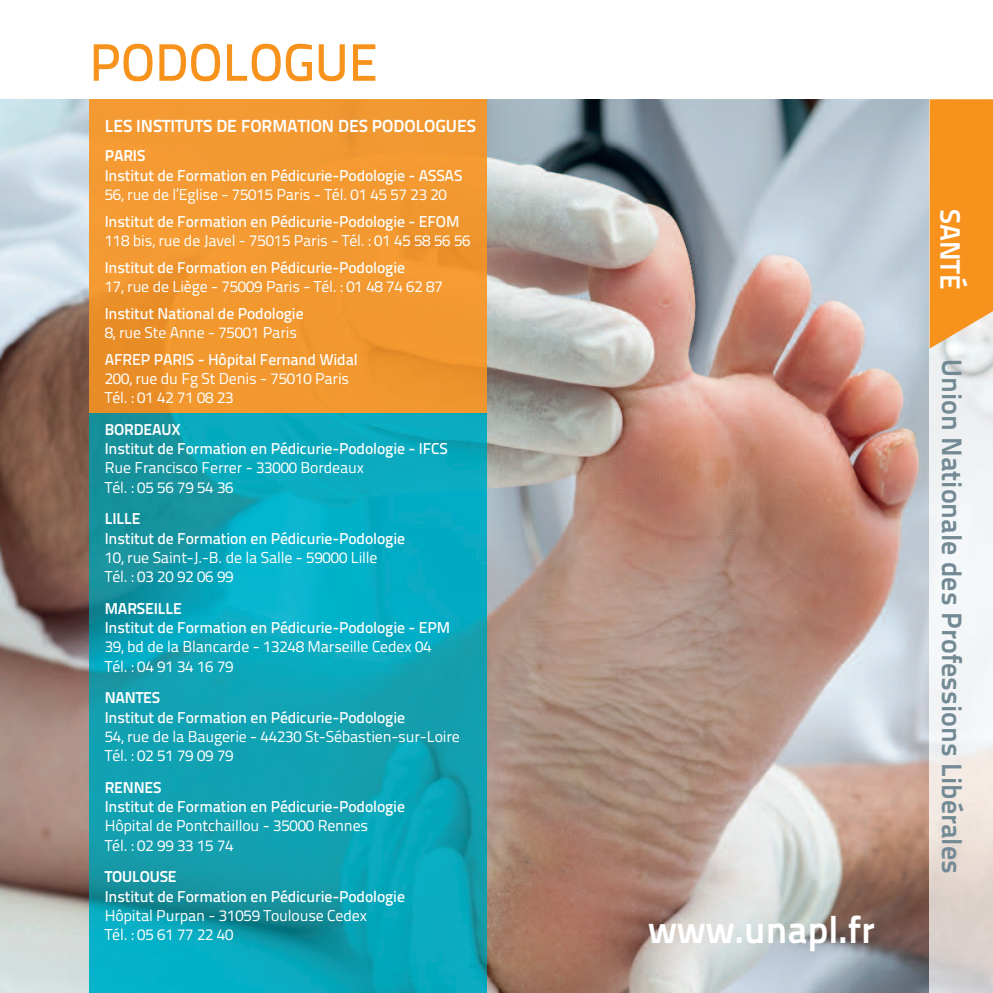
<style>
.page{position:relative;width:993px;height:993px;background:#fff}
.page>*{position:absolute;margin:0;border:0;box-sizing:border-box;transform-origin:0 0}
.t1{font:500 52.5px "Titillium Text 22 L";color:#f7931d}
.t2{font:700 38.32px "Titillium Text 22 L";color:#fff}
.t3{font:700 28px "Titillium Text 22 L";color:#738a95}
.t4{font:700 28px "Titillium Text 22 L";color:#fff}
.t5{font:700 17.5px "Titillium Text 22 L";letter-spacing:-.005em;color:#fff}
.t6{font:15.75px/19.2px "Titillium Text 22 L";letter-spacing:-.01em;color:#fff}
.t7{font:500 15.75px "Titillium Text 22 L";letter-spacing:-.01em;color:#fff}
.t8{font:700 15.75px "Titillium Text 22 L";letter-spacing:-.01em;color:#fff}
</style>
<div class="page">
<img style="left:0;top:99px;width:929px;height:893px">
<svg style="left:929px;top:99px;width:63px;height:249px;background:#f59c32"></svg>
<img style="left:89px;top:99px;width:397px;height:893px">
<img style="left:89px;top:413px;width:397px;height:1px">
<h1 class="t1" style="left:89px;top:44px;width:290px">PODOLOGUE</h1>
<p class="t5" style="left:105px;top:120px;width:372px">LES INSTITUTS DE FORMATION DES PODOLOGUES</p>
<p class="t8" style="left:105px;top:150px;width:42px">PARIS</p>
<p class="t7" style="left:105px;top:170px;width:359px">Institut de Formation en Pédicurie-Podologie - ASSAS</p>
<p class="t6" style="left:105px;top:187px;width:343px">56, rue de l’Eglise - 75015 Paris - Tél. 01 45 57 23 20</p>
<p class="t7" style="left:105px;top:216px;width:356px">Institut de Formation en Pédicurie-Podologie - EFOM</p>
<p class="t6" style="left:105px;top:232px;width:367px">118 bis, rue de Javel - 75015 Paris - Tél. : 01 45 58 56 56</p>
<p class="t7" style="left:105px;top:261px;width:302px">Institut de Formation en Pédicurie-Podologie</p>
<p class="t6" style="left:105px;top:278px;width:339px">17, rue de Liège - 75009 Paris - Tél. : 01 48 74 62 87</p>
<p class="t7" style="left:105px;top:307px;width:200px">Institut National de Podologie</p>
<p class="t6" style="left:105px;top:324px;width:194px">8, rue Ste Anne - 75001 Paris</p>
<p class="t7" style="left:105px;top:353px;width:254px">AFREP PARIS - Hôpital Fernand Widal</p>
<p class="t6" style="left:105px;top:370px;width:246px">200, rue du Fg St Denis - 75010 Paris<br>Tél. : 01 42 71 08 23</p>
<p class="t8" style="left:105px;top:423px;width:77px">BORDEAUX</p>
<p class="t7" style="left:105px;top:443px;width:344px">Institut de Formation en Pédicurie-Podologie - IFCS</p>
<p class="t6" style="left:105px;top:460px;width:261px">Rue Francisco Ferrer - 33000 Bordeaux<br>Tél. : 05 56 79 54 36</p>
<p class="t8" style="left:105px;top:513px;width:37px">LILLE</p>
<p class="t7" style="left:105px;top:532px;width:302px">Institut de Formation en Pédicurie-Podologie</p>
<p class="t6" style="left:105px;top:549px;width:274px">10, rue Saint-J.-B. de la Salle - 59000 Lille<br>Tél. : 03 20 92 06 99</p>
<p class="t8" style="left:105px;top:602px;width:79px">MARSEILLE</p>
<p class="t7" style="left:105px;top:622px;width:347px">Institut de Formation en Pédicurie-Podologie - EPM</p>
<p class="t6" style="left:105px;top:638px;width:328px">39, bd de la Blancarde - 13248 Marseille Cedex 04<br>Tél. : 04 91 34 16 79</p>
<p class="t8" style="left:105px;top:692px;width:57px">NANTES</p>
<p class="t7" style="left:105px;top:711px;width:302px">Institut de Formation en Pédicurie-Podologie</p>
<p class="t6" style="left:105px;top:728px;width:356px">54, rue de la Baugerie - 44230 St-Sébastien-sur-Loire<br>Tél. : 02 51 79 09 79</p>
<p class="t8" style="left:105px;top:781px;width:58px">RENNES</p>
<p class="t7" style="left:105px;top:800px;width:302px">Institut de Formation en Pédicurie-Podologie</p>
<p class="t6" style="left:105px;top:817px;width:265px">Hôpital de Pontchaillou - 35000 Rennes<br>Tél. : 02 99 33 15 74</p>
<p class="t8" style="left:105px;top:870px;width:73px">TOULOUSE</p>
<p class="t7" style="left:105px;top:890px;width:302px">Institut de Formation en Pédicurie-Podologie</p>
<p class="t6" style="left:105px;top:907px;width:263px">Hôpital Purpan - 31059 Toulouse Cedex<br>Tél. : 05 61 77 22 40</p>
<h2 class="t2" style="left:648px;top:915px;width:228px">www.unapl.fr</h2>
<h3 class="t4" style="left:959px;top:209px;width:82px;rotate:90deg">SANTÉ</h3>
<h3 class="t3" style="left:961px;top:359px;width:516px;rotate:90deg">Union Nationale des Professions Libérales</h3>
</div>
